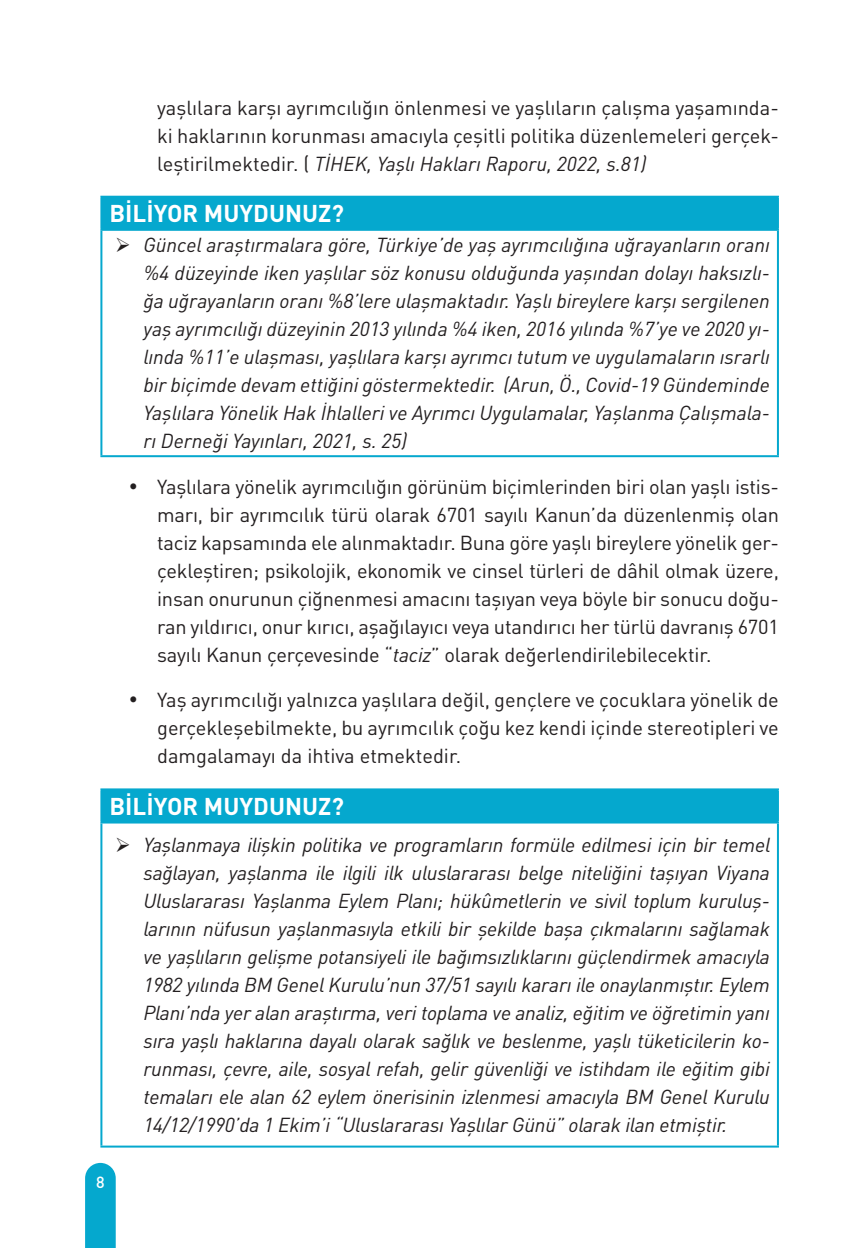
<style>
.page{position:relative;width:851px;height:1248px;background:#fff}
.page>*{position:absolute;margin:0;border:0;box-sizing:border-box;transform-origin:0 0}
.t1{font:700 24px "DIN Pro";color:#fff}
.t2{font:italic 20px/28px "DIN Pro";letter-spacing:-.005em;color:#231f20;text-align:justify}
.t3{font:20px/28px "DIN Pro";color:#231f20;text-align:justify}
.t4{font:500 16px "DIN Pro";color:#fff}
.s1{font-style:italic}
</style>
<div class="page">
<div style="left:101px;top:197px;width:676px;height:33px;background:#05a8ce"></div>
<hr style="left:100px;top:196px;width:678px;height:2px;background:#05a8ce">
<hr style="left:100px;top:198px;width:2px;height:31px;background:#05a8ce">
<hr style="left:776px;top:198px;width:2px;height:31px;background:#05a8ce">
<hr style="left:100px;top:229px;width:678px;height:2px;background:#05a8ce">
<hr style="left:100px;top:231px;width:2px;height:224px;background:#05a8ce">
<hr style="left:776px;top:231px;width:2px;height:224px;background:#05a8ce">
<hr style="left:100px;top:455px;width:678px;height:2px;background:#05a8ce">
<div style="left:101px;top:789px;width:676px;height:33px;background:#05a8ce"></div>
<hr style="left:100px;top:788px;width:678px;height:2px;background:#05a8ce">
<hr style="left:100px;top:790px;width:2px;height:31px;background:#05a8ce">
<hr style="left:776px;top:790px;width:2px;height:31px;background:#05a8ce">
<hr style="left:100px;top:821px;width:678px;height:2px;background:#05a8ce">
<hr style="left:100px;top:823px;width:2px;height:322px;background:#05a8ce">
<hr style="left:776px;top:823px;width:2px;height:322px;background:#05a8ce">
<hr style="left:100px;top:1145px;width:678px;height:2px;background:#05a8ce">
<svg style="left:85px;top:1162px;width:31px;height:85px;background:#14add0"></svg>
<p class="t3" style="left:157px;top:91px;width:623px">yaşlılara karşı ayrımcılığın önlenmesi ve yaşlıların çalışma yaşamında&shy;ki haklarının korunması amacıyla çeşitli politika düzenlemeleri gerçek&shy;leştirilmektedir. ( <span class="s1">TİHEK, Yaşlı Hakları Raporu, 2022, s.81)</span></p>
<p class="t1" style="left:109px;top:193px;width:236px">BİLİYOR MUYDUNUZ?</p>
<p class="t2" style="left:143px;top:229px;width:628px">Güncel araştırmalara göre, Türkiye’de yaş ayrımcılığına uğrayanların oranı %4 düzeyinde iken yaşlılar söz konusu olduğunda yaşından dolayı haksızlı&shy;ğa uğrayanların oranı %8’lere ulaşmaktadır. Yaşlı bireylere karşı sergilenen yaş ayrımcılığı düzeyinin 2013 yılında %4 iken, 2016 yılında %7’ye ve 2020 yı&shy;lında %11’e ulaşması, yaşlılara karşı ayrımcı tutum ve uygulamaların ısrarlı bir biçimde devam ettiğini göstermektedir. (Arun, Ö., Covid-19 Gündeminde Yaşlılara Yönelik Hak İhlalleri ve Ayrımcı Uygulamalar, Yaşlanma Çalışmala&shy;rı Derneği Yayınları, 2021, s. 25)</p>
<p class="t3" style="left:157px;top:471px;width:623px;text-indent:-28px">• Yaşlılara yönelik ayrımcılığın görünüm biçimlerinden biri olan yaşlı istis&shy;marı, bir ayrımcılık türü olarak 6701 sayılı Kanun’da düzenlenmiş olan taciz kapsamında ele alınmaktadır. Buna göre yaşlı bireylere yönelik ger&shy;çekleştiren; psikolojik, ekonomik ve cinsel türleri de dâhil olmak üzere, insan onurunun çiğnenmesi amacını taşıyan veya böyle bir sonucu doğu&shy;ran yıldırıcı, onur kırıcı, aşağılayıcı veya utandırıcı her türlü davranış 6701 sayılı Kanun çerçevesinde “<span class="s1">taciz</span>” olarak değerlendirilebilecektir.</p>
<p class="t3" style="left:157px;top:684px;width:623px;text-indent:-28px">• Yaş ayrımcılığı yalnızca yaşlılara değil, gençlere ve çocuklara yönelik de gerçekleşebilmekte, bu ayrımcılık çoğu kez kendi içinde stereotipleri ve damgalamayı da ihtiva etmektedir.</p>
<p class="t1" style="left:109px;top:785px;width:236px">BİLİYOR MUYDUNUZ?</p>
<p class="t2" style="left:143px;top:828px;width:628px">Yaşlanmaya ilişkin politika ve programların formüle edilmesi için bir temel sağlayan, yaşlanma ile ilgili ilk uluslararası belge niteliğini taşıyan Viyana Uluslararası Yaşlanma Eylem Planı; hükûmetlerin ve sivil toplum kuruluş&shy;larının nüfusun yaşlanmasıyla etkili bir şekilde başa çıkmalarını sağlamak ve yaşlıların gelişme potansiyeli ile bağımsızlıklarını güçlendirmek amacıyla 1982 yılında BM Genel Kurulu’nun 37/51 sayılı kararı ile onaylanmıştır. Eylem Planı’nda yer alan araştırma, veri toplama ve analiz, eğitim ve öğretimin yanı sıra yaşlı haklarına dayalı olarak sağlık ve beslenme, yaşlı tüketicilerin ko&shy;runması, çevre, aile, sosyal refah, gelir güvenliği ve istihdam ile eğitim gibi temaları ele alan 62 eylem önerisinin izlenmesi amacıyla BM Genel Kurulu 14/12/1990’da 1 Ekim’i “Uluslararası Yaşlılar Günü” olarak ilan etmiştir.</p>
<p class="t4" style="left:96px;top:1169px;width:10px">8</p>
</div>
